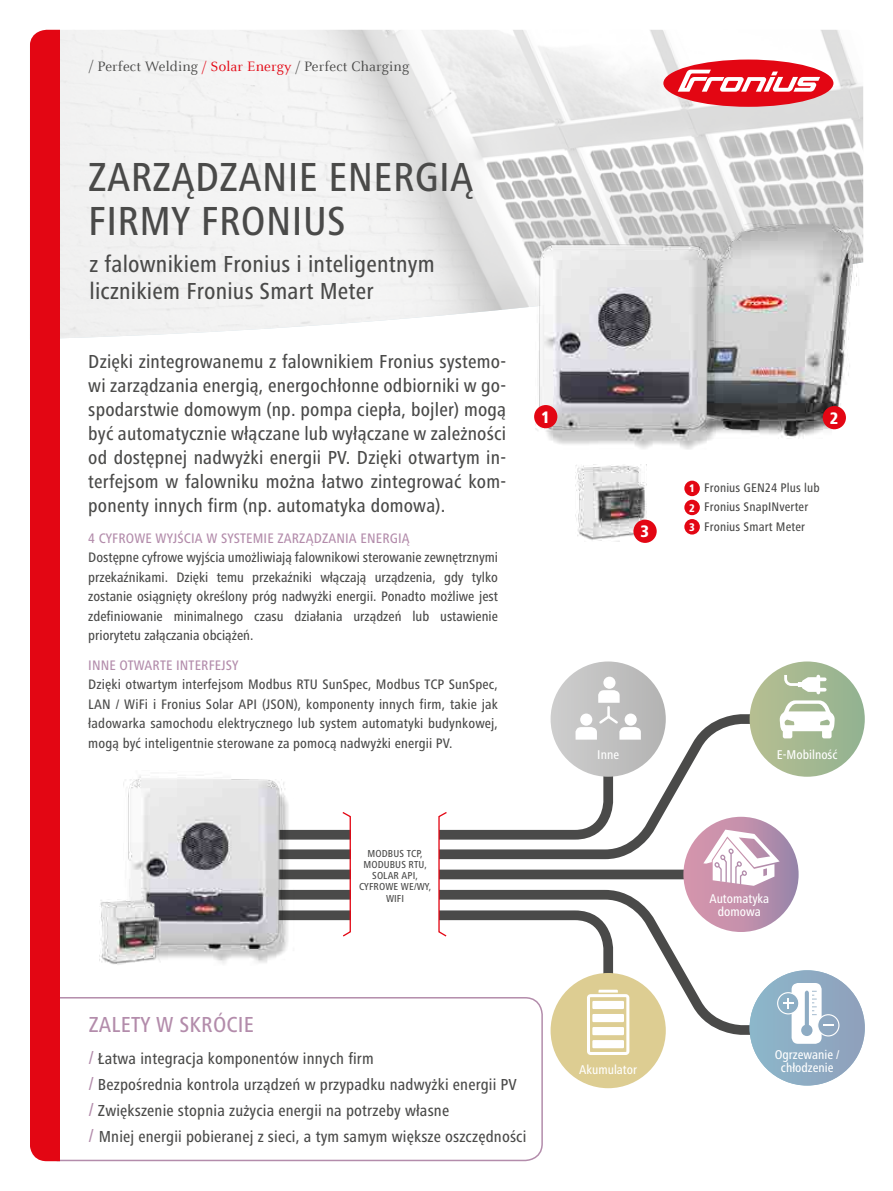
<style>
.page{position:relative;width:893px;height:1191px;background:#fff}
.page>*{position:absolute;margin:0;border:0;box-sizing:border-box;transform-origin:0 0}
.t1{font:500 condensed 42px/43.5px "Frutiger Next LTW1 G";letter-spacing:.01em;color:#4a4a49}
.t2{font:500 condensed 24px/27px "Frutiger Next LTW1 G";letter-spacing:.01em;color:#4a4a49}
.t3{font:500 condensed 22.5px "Frutiger Next LTW1 G";letter-spacing:.01em;color:#b38cab}
.t4{font:500 condensed 19.5px/24px "Frutiger Next LTW1 G";letter-spacing:.01em;color:#4a4a49;text-align:justify}
.t5{font:800 condensed 17.25px "Frutiger Next LTW1 G";color:#fff}
.t6{font:500 condensed 16.5px/26px "Frutiger Next LTW1 G";letter-spacing:.01em;color:#4a4a49}
.t7{font:15px "Celeste Offc Pro";letter-spacing:.01em;color:#4a4a49}
.t8{font:500 condensed 14.25px/19.5px "Frutiger Next LTW1 G";color:#4a4a49;text-align:justify}
.t9{font:500 condensed 14.25px "Frutiger Next LTW1 G";letter-spacing:.01em;color:#b38cab}
.t10{font:500 condensed 13.2px/13px "Frutiger Next LTW1 G";color:#fff;text-align:center}
.t11{font:500 condensed 12.9px/19.4px "Frutiger Next LTW1 G";letter-spacing:.01em;color:#4a4a49}
.t12{font:800 condensed 11.55px/19.2px "Frutiger Next LTW1 G";color:#fff;text-align:justify}
.t13{font:500 condensed 10.5px/11.1px "Frutiger Next LTW1 G";letter-spacing:.01em;color:#4a4a49;text-align:center}
.s1{color:#e30613}
.s2{font-size:19.5px;color:#b38cab}
</style>
<div class="page">
<img style="left:60px;top:30px;width:803px;height:309px">
<div style="left:663px;top:60px;width:170px;height:47px;background:#e30613;border-radius:50%"></div>
<svg style="left:678px;top:70px;width:142px;height:22px"></svg>
<div style="left:684px;top:480px;width:16px;height:16px;background:#e30613;border-radius:50%"></div>
<div style="left:684px;top:500px;width:16px;height:15px;background:#e30613;border-radius:50%"></div>
<div style="left:684px;top:519px;width:16px;height:15px;background:#e30613;border-radius:50%"></div>
<img style="left:679px;top:205px;width:185px;height:234px">
<div style="left:823px;top:406px;width:23px;height:23px;background:#e30613;border-radius:50%"></div>
<img style="left:519px;top:216px;width:213px;height:234px">
<div style="left:534px;top:405px;width:23px;height:23px;background:#e30613;border-radius:50%"></div>
<img style="left:575px;top:465px;width:72px;height:76px">
<div style="left:633px;top:519px;width:24px;height:24px;background:#e30613;border-radius:50%"></div>
<div style="left:277px;top:869px;width:414px;height:10px;background:#4a4a49"></div>
<svg style="left:641px;top:709px;width:149px;height:137px"></svg>
<svg style="left:641px;top:903px;width:147px;height:136px"></svg>
<div style="left:551px;top:973px;width:115px;height:115px;background:#ddcd92;border-radius:50%"></div>
<div style="left:750px;top:661px;width:115px;height:115px;background:linear-gradient(to right,#b6be91,#93b392);border-radius:58px"></div>
<svg style="left:779px;top:700px;width:56px;height:38px"></svg>
<svg style="left:784px;top:675px;width:42px;height:19px"></svg>
<div style="left:750px;top:970px;width:115px;height:115px;background:#8eacc3;border-radius:58px"></div>
<svg style="left:683px;top:816px;width:116px;height:116px;background:#c092ad"></svg>
<svg style="left:703px;top:829px;width:77px;height:57px"></svg>
<div style="left:551px;top:661px;width:115px;height:115px;background:linear-gradient(to right,#cfcfcf,#b4b4b3);border-radius:58px"></div>
<div style="left:603px;top:676px;width:12px;height:13px;background:#fff;border-radius:50%"></div>
<div style="left:777px;top:992px;width:22px;height:22px;border:1px solid #fff;border-radius:50%"></div>
<div style="left:817px;top:1014px;width:22px;height:22px;border:1px solid #fff;border-radius:50%"></div>
<svg style="left:783px;top:983px;width:51px;height:60px"></svg>
<img style="left:123px;top:775px;width:133px;height:189px">
<img style="left:99px;top:899px;width:61px;height:66px">
<svg style="left:256px;top:690px;width:385px;height:365px"></svg>
<svg style="left:56px;top:996px;width:488px;height:166px"></svg>
<div style="left:30px;top:30px;width:30px;height:1131px;background:#e30613"></div>
<p class="t7" style="left:89px;top:57px;width:322px">/ Perfect Welding <span class="s1">/ Solar Energy</span> / Perfect Charging</p>
<h1 class="t1" style="left:88px;top:155px;width:387px">ZARZĄDZANIE ENERGIĄ<br>FIRMY FRONIUS</h1>
<h2 class="t2" style="left:90px;top:251px;width:347px">z falownikiem Fronius i inteligentnym licznikiem Fronius Smart Meter</h2>
<p class="t4" style="left:88px;top:350px;width:419px">Dzięki zintegrowanemu z falownikiem Fronius systemo&shy;wi zarządzania energią, energochłonne odbiorniki w go&shy;spodarstwie domowym (np. pompa ciepła, bojler) mogą być automatycznie włączane lub wyłączane w zależności od dostępnej nadwyżki energii PV. Dzięki otwartym in&shy;terfejsom w falowniku można łatwo zintegrować kom&shy;ponenty innych firm (np. automatyka domowa).</p>
<p class="t9" style="left:88px;top:530px;width:323px">4 CYFROWE WYJŚCIA W SYSTEMIE ZARZĄDZANIA ENERGIĄ</p>
<p class="t8" style="left:88px;top:548px;width:411px">Dostępne cyfrowe wyjścia umożliwiają falownikowi sterowanie zewnętrznymi przekaźnikami. Dzięki temu przekaźniki włączają urządzenia, gdy tylko zostanie osiągnięty określony próg nadwyżki energii. Ponadto możliwe jest zdefiniowanie minimalnego czasu działania urządzeń lub ustawienie priorytetu załączania obciążeń.</p>
<p class="t9" style="left:88px;top:657px;width:152px">INNE OTWARTE INTERFEJSY</p>
<p class="t8" style="left:88px;top:675px;width:411px">Dzięki otwartym interfejsom Modbus RTU SunSpec, Modbus TCP SunSpec, LAN / WiFi i Fronius Solar API (JSON), komponenty innych firm, takie jak ładowarka samochodu elektrycznego lub system automatyki budynkowej, mogą być inteligentnie sterowane za pomocą nadwyżki energii PV.</p>
<p class="t13" style="left:359px;top:848px;width:74px">MODBUS TCP,<br>MODUBUS RTU,<br>SOLAR API,<br>CYFROWE WE/WY,<br>WIFI</p>
<p class="t5" style="left:541px;top:407px;width:10px">1</p>
<p class="t5" style="left:830px;top:408px;width:10px">2</p>
<p class="t5" style="left:640px;top:522px;width:10px">3</p>
<p class="t12" style="left:689px;top:479px;width:7px">1<br>2<br>3</p>
<p class="t11" style="left:704px;top:478px;width:117px">Fronius GEN24 Plus lub<br>Fronius SnapINverter<br>Fronius Smart Meter</p>
<p class="t10" style="left:597px;top:748px;width:23px">Inne</p>
<p class="t10" style="left:777px;top:748px;width:62px">E-Mobilność</p>
<p class="t10" style="left:709px;top:892px;width:61px">Automatyka domowa</p>
<h3 class="t3" style="left:89px;top:1011px;width:167px">ZALETY W SKRÓCIE</h3>
<p class="t6" style="left:89px;top:1046px;width:439px"><span class="s2">/</span> Łatwa integracja komponentów innych firm<br><span class="s2">/</span> Bezpośrednia kontrola urządzeń w przypadku nadwyżki energii PV<br><span class="s2">/</span> Zwiększenie stopnia zużycia energii na potrzeby własne<br><span class="s2">/</span> Mniej energii pobieranej z sieci, a tym samym większe oszczędności</p>
<p class="t10" style="left:579px;top:1063px;width:59px">Akumulator</p>
<p class="t10" style="left:775px;top:1047px;width:66px">Ogrzewanie / chłodzenie</p>
</div>
